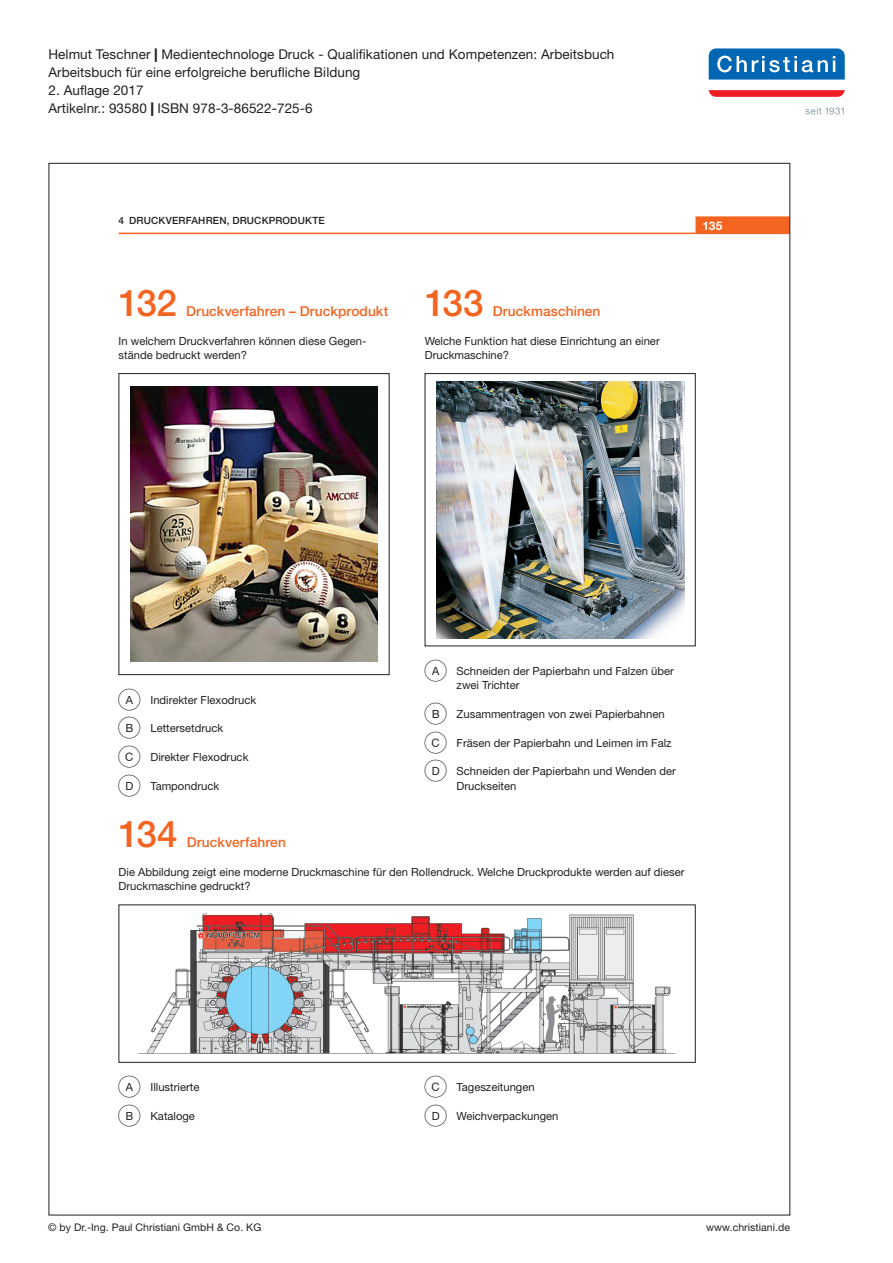
<style>
.page{position:relative;width:893px;height:1263px;background:#fff}
.page>*{position:absolute;margin:0;border:0;box-sizing:border-box;transform-origin:0 0}
.t1{font:500 36.9px "Helvetica Neue";letter-spacing:-.04em;color:#f36421}
.t2{font:500 13.8px "Helvetica Neue";letter-spacing:.005em;color:#f36421}
.t3{font:13.5px/18px "Helvetica Neue";letter-spacing:.005em;color:#231f20}
.t4{font:700 11.85px "Helvetica Neue";color:#fff}
.t5{font:11.25px/14.4px "Helvetica Neue";color:#231f20}
.t6{font:10.5px "Helvetica Neue";letter-spacing:.005em;color:#231f20}
.t7{font:500 10.05px "Helvetica Neue";letter-spacing:.015em;color:#231f20}
.s1{font-weight:800}
.s2{font-weight:900}
.s3{font-family:"PAL Helvetica 55"}
</style>
<div class="page">
<svg style="left:709px;top:90px;width:136px;height:7px"></svg>
<svg style="left:709px;top:48px;width:136px;height:32px;background:#2c7fbf"></svg>
<svg style="left:805px;top:107px;width:39px;height:7px"></svg>
<svg style="left:119px;top:216px;width:669px;height:18px"></svg>
<img style="left:138px;top:913px;width:538px;height:141px">
<img style="left:436px;top:381px;width:248px;height:257px">
<img style="left:130px;top:386px;width:248px;height:276px">
<div style="left:119px;top:373px;width:270px;height:302px;border:1px solid #231f20"></div>
<p class="t3" style="left:48px;top:45px;width:567px">Helmut Teschner <span class="s1">|</span> Medientechnologe Druck - Qualifikationen und Kompetenzen: Arbeitsbuch<br>Arbeitsbuch für eine erfolgreiche berufliche Bildung</p>
<p class="t3" style="left:48px;top:81px;width:266px">2. Auflage 2017<br>Artikelnr.: 93580 <span class="s2">|</span> ISBN 978-3-86522-725-6</p>
<p class="t7" style="left:119px;top:215px;width:208px">4 DRUCKVERFAHREN, DRUCKPRODUKTE</p>
<p class="t4" style="left:703px;top:218px;width:21px">135</p>
<h1 class="t1" style="left:119px;top:281px;width:60px">132</h1>
<p class="t2" style="left:186px;top:303px;width:204px">Druckverfahren – Druckprodukt</p>
<p class="t5" style="left:119px;top:333px;width:249px">In welchem Druckverfahren können diese Gegen&shy;stände bedruckt werden?</p>
<h1 class="t1" style="left:425px;top:281px;width:60px">133</h1>
<p class="t2" style="left:493px;top:303px;width:109px">Druckmaschinen</p>
<p class="t5" style="left:425px;top:333px;width:236px">Welche Funktion hat diese Einrichtung an einer<br>Druckmaschine?</p>
<p class="t5" style="left:119px;top:692px;width:139px"><span class="s3">A</span> Indirekter Flexodruck</p>
<p class="t5" style="left:119px;top:721px;width:106px"><span class="s3">B</span> Lettersetdruck</p>
<p class="t5" style="left:119px;top:750px;width:131px"><span class="s3">C</span> Direkter Flexodruck</p>
<p class="t5" style="left:119px;top:778px;width:102px"><span class="s3">D</span> Tampondruck</p>
<p class="t5" style="left:457px;top:663px;width:219px;text-indent:-32px"><span class="s3">A</span> Schneiden der Papierbahn und Falzen über zwei Trichter</p>
<p class="t5" style="left:425px;top:707px;width:241px"><span class="s3">B</span> Zusammentragen von zwei Papierbahnen</p>
<p class="t5" style="left:425px;top:735px;width:248px"><span class="s3">C</span> Fräsen der Papierbahn und Leimen im Falz</p>
<p class="t5" style="left:457px;top:764px;width:221px;text-indent:-32px"><span class="s3">D</span> Schneiden der Papierbahn und Wenden der<br>Druckseiten</p>
<h1 class="t1" style="left:119px;top:812px;width:60px">134</h1>
<p class="t2" style="left:187px;top:834px;width:101px">Druckverfahren</p>
<p class="t5" style="left:119px;top:864px;width:567px">Die Abbildung zeigt eine moderne Druckmaschine für den Rollendruck. Welche Druckprodukte werden auf dieser<br>Druckmaschine gedruckt?</p>
<p class="t5" style="left:119px;top:1080px;width:82px"><span class="s3">A</span> Illustrierte</p>
<p class="t5" style="left:425px;top:1080px;width:111px"><span class="s3">C</span> Tageszeitungen</p>
<p class="t5" style="left:119px;top:1109px;width:78px"><span class="s3">B</span> Kataloge</p>
<p class="t5" style="left:425px;top:1109px;width:135px"><span class="s3">D</span> Weichverpackungen</p>
<p class="t6" style="left:48px;top:1221px;width:215px">© by Dr.-Ing. Paul Christiani GmbH &amp; Co. KG</p>
<p class="t6" style="left:706px;top:1221px;width:85px">www.christiani.de</p>
</div>
